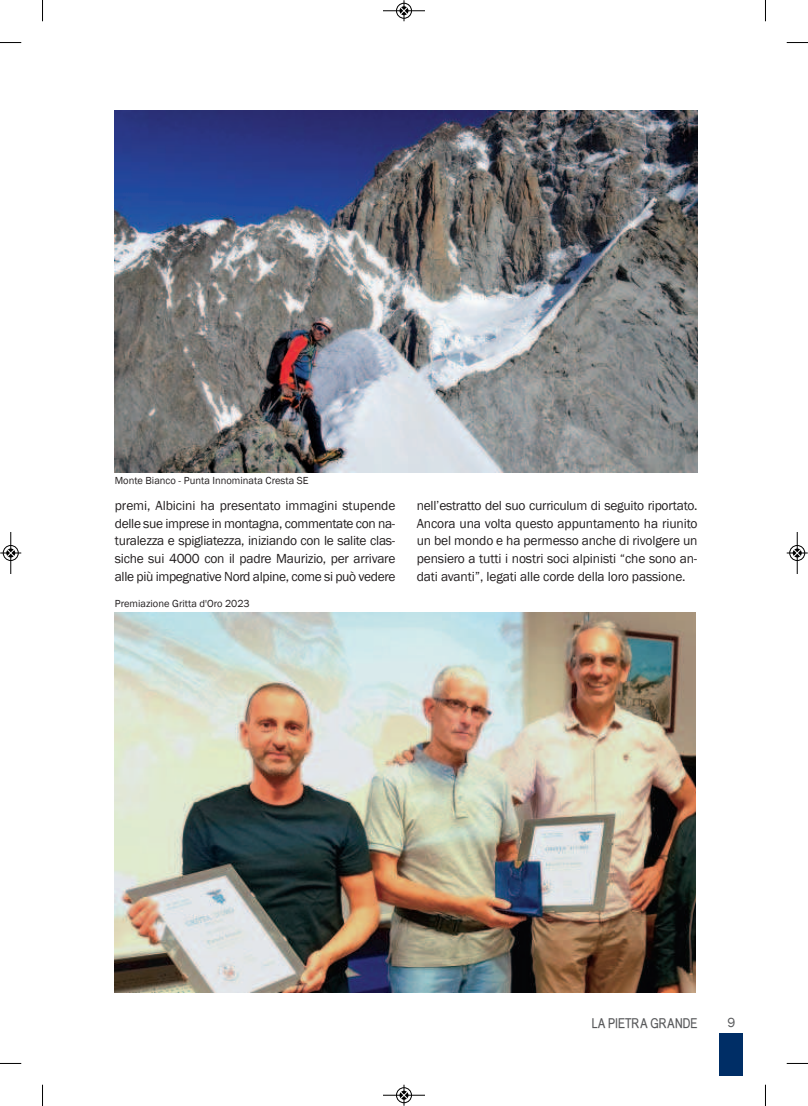
<style>
.page{position:relative;width:808px;height:1106px;background:#fff}
.page>*{position:absolute;margin:0;border:0;box-sizing:border-box;transform-origin:0 0}
.t1{font:13.5px/17.7px "Franklin Gothic";letter-spacing:-.02em;color:#231f20;text-align:justify}
.t2{font:13.5px "Babel Sans";color:#57585a}
.t3{font:13.5px "Franklin Gothic";color:#57585a}
.t4{font:10.5px "Franklin Gothic";color:#231f20}
</style>
<div class="page">
<div style="left:719px;top:1033px;width:24px;height:43px;background:#002e66"></div>
<img style="left:115px;top:110px;width:582px;height:362px">
<img style="left:115px;top:613px;width:580px;height:379px">
<svg style="left:42px;top:0;width:1px;height:21px"></svg>
<svg style="left:0;top:42px;width:21px;height:1px"></svg>
<svg style="left:765px;top:0;width:1px;height:21px"></svg>
<svg style="left:787px;top:42px;width:21px;height:1px"></svg>
<svg style="left:42px;top:1084px;width:1px;height:22px"></svg>
<svg style="left:0;top:1063px;width:21px;height:1px"></svg>
<svg style="left:765px;top:1084px;width:1px;height:22px"></svg>
<svg style="left:787px;top:1063px;width:21px;height:1px"></svg>
<div style="left:396px;top:3px;width:16px;height:16px;border:1px solid #fff;border-radius:50%"></div>
<hr style="left:383px;top:11px;width:42px;height:1px;background:#000">
<div style="left:396px;top:3px;width:16px;height:15px;border:1px solid #000;border-radius:50%"></div>
<svg style="left:400px;top:0;width:8px;height:21px"></svg>
<div style="left:396px;top:1087px;width:16px;height:16px;border:1px solid #fff;border-radius:50%"></div>
<hr style="left:383px;top:1094px;width:42px;height:1px;background:#000">
<div style="left:396px;top:1087px;width:16px;height:15px;border:1px solid #000;border-radius:50%"></div>
<svg style="left:400px;top:1084px;width:8px;height:21px"></svg>
<div style="left:3px;top:545px;width:16px;height:16px;border:1px solid #fff;border-radius:50%"></div>
<hr style="left:11px;top:532px;width:1px;height:42px;background:#000">
<div style="left:3px;top:545px;width:15px;height:15px;border:1px solid #000;border-radius:50%"></div>
<svg style="left:0;top:549px;width:21px;height:8px"></svg>
<div style="left:789px;top:545px;width:16px;height:16px;border:1px solid #fff;border-radius:50%"></div>
<hr style="left:797px;top:532px;width:1px;height:42px;background:#000">
<div style="left:789px;top:545px;width:16px;height:15px;border:1px solid #000;border-radius:50%"></div>
<svg style="left:787px;top:549px;width:21px;height:8px"></svg>
<p class="t4" style="left:115px;top:476px;width:195px">Monte Bianco - Punta Innominata Cresta SE</p>
<p class="t1" style="left:115px;top:497px;width:282px">premi, Albicini ha presentato immagini stupende delle sue imprese in montagna, commentate con na&shy;turalezza e spigliatezza, iniziando con le salite clas&shy;siche sui 4000 con il padre Maurizio, per arrivare alle pi˘ impegnative Nord alpine, come si puÚ vedere</p>
<p class="t1" style="left:417px;top:497px;width:282px">nellíestratto del suo curriculum di seguito riportato.<br>Ancora una volta questo appuntamento ha riunito un bel mondo e ha permesso anche di rivolgere un pensiero a tutti i nostri soci alpinisti ìche sono an&shy;dati avantiî, legati alle corde della loro passione.</p>
<p class="t4" style="left:115px;top:599px;width:136px">Premiazione Gritta d'Oro 2023</p>
<p class="t2" style="left:592px;top:1015px;width:107px">LA PIETRA GRANDE</p>
<p class="t3" style="left:727px;top:1017px;width:9px">9</p>
</div>
